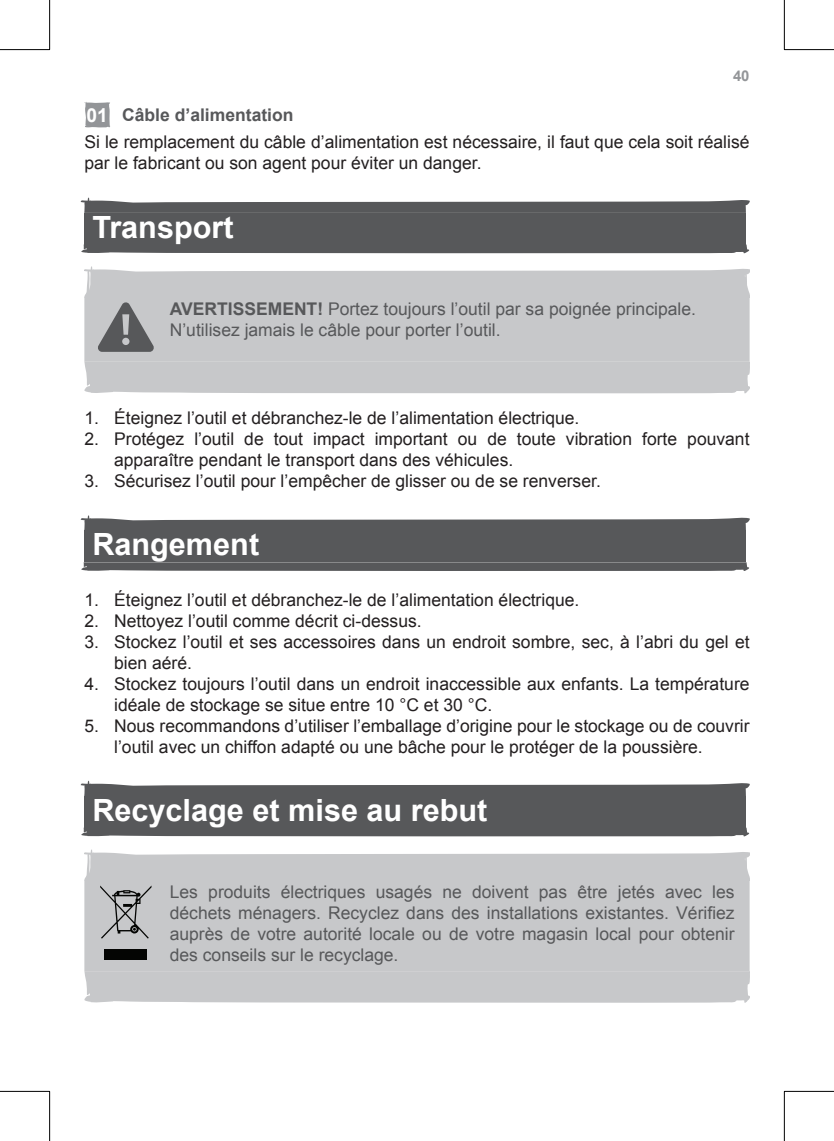
<style>
.page{position:relative;width:834px;height:1141px;background:#fff}
.page>*{position:absolute;margin:0;border:0;box-sizing:border-box;transform-origin:0 0}
.t1{font:700 30.62px "Arial";color:#fff}
.t2{font:17.5px/21px "Arial";color:#231f20}
.t3{font:17.5px/21px "Arial";color:#57585a}
.t4{font:700 14.88px "Arial";color:#939598}
.s1{font-weight:700;font-size:19.25px;color:#fff}
.s2{font-weight:700;color:#57585a}
.s3{font-weight:700}
</style>
<div class="page">
<svg style="left:84px;top:102px;width:26px;height:26px"></svg>
<div style="left:84px;top:213px;width:662px;height:32px;background:#57585a"></div>
<svg style="left:80px;top:197px;width:670px;height:16px"></svg>
<svg style="left:81px;top:245px;width:668px;height:9px;background:#696a6c"></svg>
<svg style="left:84px;top:352px;width:665px;height:10px;background:#c7c8ca"></svg>
<svg style="left:84px;top:266px;width:665px;height:86px;background:#c7c8ca"></svg>
<div style="left:84px;top:362px;width:665px;height:31px;background:#c7c8ca"></div>
<div style="left:84px;top:531px;width:662px;height:31px;background:#57585a"></div>
<svg style="left:80px;top:515px;width:670px;height:16px"></svg>
<svg style="left:81px;top:562px;width:668px;height:9px;background:#606163"></svg>
<div style="left:84px;top:796px;width:662px;height:32px;background:#57585a"></div>
<svg style="left:80px;top:781px;width:670px;height:15px"></svg>
<svg style="left:81px;top:828px;width:668px;height:9px;background:#666769"></svg>
<div style="left:84px;top:939px;width:665px;height:32px;background:#c7c8ca"></div>
<div style="left:84px;top:850px;width:665px;height:89px;background:#c7c8ca"></div>
<div style="left:104px;top:949px;width:43px;height:11px;background:#040503"></div>
<div style="left:84px;top:971px;width:665px;height:32px;background:#c7c8ca"></div>
<hr style="left:0;top:49px;width:50px;height:1px;background:#000">
<hr style="left:784px;top:49px;width:49px;height:1px;background:#000">
<hr style="left:0;top:1091px;width:50px;height:1px;background:#000">
<hr style="left:784px;top:1091px;width:49px;height:1px;background:#000">
<hr style="left:49px;top:0;width:1px;height:50px;background:#000">
<hr style="left:49px;top:1091px;width:1px;height:50px;background:#000">
<hr style="left:783px;top:0;width:1px;height:50px;background:#000">
<hr style="left:783px;top:1091px;width:1px;height:50px;background:#000">
<p class="t4" style="left:733px;top:66px;width:18px">40</p>
<p class="t2" style="left:84px;top:101px;width:666px;line-height:27.5px"><span class="s1">01</span> <span class="s2">Câble d’alimentation<br></span>Si le remplacement du câble d’alimentation est nécessaire, il faut que cela soit réalisé</p>
<p class="t2" style="left:84px;top:153px;width:398px">par le fabricant ou son agent pour éviter un danger.</p>
<h1 class="t1" style="left:92px;top:207px;width:143px">Transport</h1>
<p class="t3" style="left:170px;top:299px;width:527px"><span class="s3">AVERTISSEMENT!</span> Portez toujours l’outil par sa poignée principale.<br>N’utilisez jamais le câble pour porter l’outil.</p>
<p class="t2" style="left:84px;top:408px;width:496px">1. Éteignez l’outil et débranchez-le de l’alimentation électrique.</p>
<p class="t2" style="left:114px;top:429px;width:636px;text-indent:-30px">2. Protégez l’outil de tout impact important ou de toute vibration forte pouvant apparaître pendant le transport dans des véhicules.</p>
<p class="t2" style="left:84px;top:471px;width:518px">3. Sécurisez l’outil pour l’empêcher de glisser ou de se renverser.</p>
<h1 class="t1" style="left:92px;top:524px;width:168px">Rangement</h1>
<p class="t2" style="left:84px;top:589px;width:496px">1. Éteignez l’outil et débranchez-le de l’alimentation électrique.</p>
<p class="t2" style="left:84px;top:610px;width:339px">2. Nettoyez l’outil comme décrit ci-dessus.</p>
<p class="t2" style="left:114px;top:631px;width:636px;text-indent:-30px">3. Stockez l’outil et ses accessoires dans un endroit sombre, sec, à l’abri du gel et bien aéré.</p>
<p class="t2" style="left:114px;top:673px;width:636px;text-indent:-30px">4. Stockez toujours l’outil dans un endroit inaccessible aux enfants. La température idéale de stockage se situe entre 10 °C et 30 °C.</p>
<p class="t2" style="left:114px;top:715px;width:636px;text-indent:-30px">5. Nous recommandons d’utiliser l’emballage d’origine pour le stockage ou de couvrir l’outil avec un chiffon adapté ou une bâche pour le protéger de la poussière.</p>
<h1 class="t1" style="left:92px;top:790px;width:396px">Recyclage et mise au rebut</h1>
<p class="t3" style="left:170px;top:882px;width:566px;text-align:justify">Les produits électriques usagés ne doivent pas être jetés avec les déchets ménagers. Recyclez dans des installations existantes. Vérifiez auprès de votre autorité locale ou de votre magasin local pour obtenir des conseils sur le recyclage.</p>
</div>
